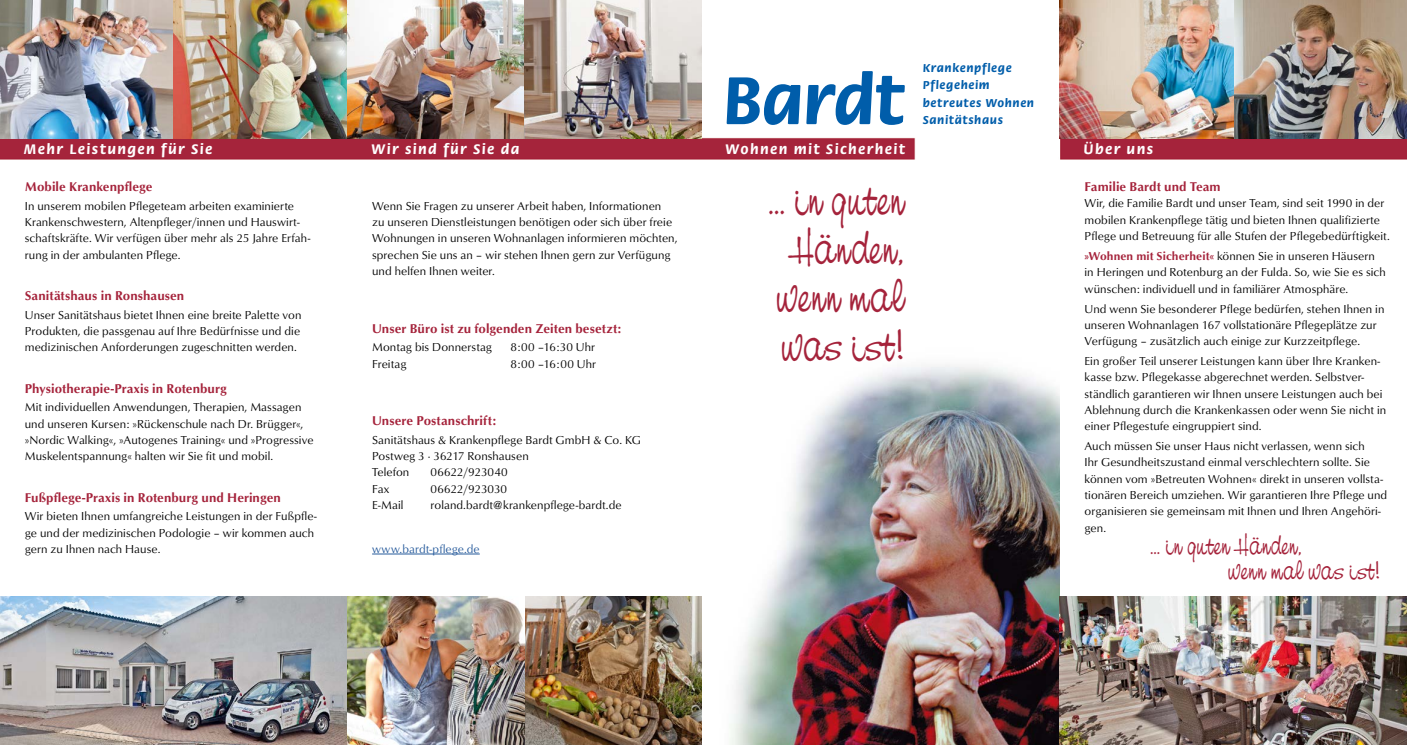
<style>
.page{position:relative;width:1407px;height:745px;background:#fff}
.page>*{position:absolute;margin:0;border:0;box-sizing:border-box;transform-origin:0 0}
.t1{font:700 70px "Flora Itc T";letter-spacing:-.015em;color:#005daa}
.P_Claim_gross{font:45px/48.8px "Nevison Cas D";letter-spacing:.04em;color:#a5233b;text-align:center}
.P_Claim_klein{font:26.25px "Nevison Cas D";letter-spacing:.04em;color:#a5233b}
.t2{font:700 14.38px "Flora Itc T";letter-spacing:.1em;color:#fff}
.t3{font:500 13.12px "Optus T";letter-spacing:.005em;color:#a5233b}
.t4{font:11.88px/16.2px "Optus T";letter-spacing:.01em;color:#000}
.t5{font:700 11.88px "Flora Itc T";letter-spacing:.055em;color:#005daa}
.t6{font:11.88px "Optus T";letter-spacing:.005em;color:#275b9c}
.s1{font-weight:500;color:#a5233b}
</style>
<div class="page">
<img style="left:0;top:137px;width:1407px;height:458px">
<img style="left:0;top:0;width:702px;height:138px">
<img style="left:702px;top:319px;width:357px;height:425px">
<img style="left:1059px;top:0;width:348px;height:138px">
<img style="left:0;top:596px;width:702px;height:148px">
<img style="left:1059px;top:595px;width:348px;height:149px">
<hr style="left:372px;top:553px;width:108px;height:1px;background:#275b9c">
<h1 class="t1" style="left:722px;top:60px;width:183px">Bardt</h1>
<h2 class="t5" style="left:922px;top:61px;width:90px">Krankenpflege</h2>
<h2 class="t5" style="left:922px;top:78px;width:68px">Pflegeheim</h2>
<h2 class="t5" style="left:922px;top:96px;width:113px">betreutes Wohnen</h2>
<h2 class="t5" style="left:922px;top:113px;width:82px">Sanitätshaus</h2>
<h3 class="t2" style="left:24px;top:140px;width:190px">Mehr Leistungen für Sie</h3>
<h3 class="t2" style="left:371px;top:140px;width:150px">Wir sind für Sie da</h3>
<h3 class="t2" style="left:725px;top:140px;width:181px">Wohnen mit Sicherheit</h3>
<h3 class="t2" style="left:1083px;top:140px;width:71px">Über uns</h3>
<h4 class="t3" style="left:25px;top:179px;width:129px">Mobile Krankenpflege</h4>
<p class="t4" style="left:25px;top:197px;width:287px">In unserem mobilen Pflegeteam arbeiten examinierte Krankenschwestern, Altenpfleger/innen und Hauswirt&shy;schaftskräfte. Wir verfügen über mehr als 25 Jahre Erfah&shy;rung in der ambulanten Pflege.</p>
<h4 class="t3" style="left:25px;top:288px;width:161px">Sanitätshaus in Ronshausen</h4>
<p class="t4" style="left:25px;top:306px;width:278px;text-align:justify">Unser Sanitätshaus bietet Ihnen eine breite Palette von Produkten, die passgenau auf Ihre Bedürfnisse und die medizinischen Anforderungen zugeschnitten werden.</p>
<h4 class="t3" style="left:25px;top:380px;width:204px">Physiotherapie-Praxis in Rotenburg</h4>
<p class="t4" style="left:25px;top:399px;width:290px">Mit individuellen Anwendungen, Therapien, Massagen und unseren Kursen: »Rückenschule nach Dr. Brügger«, »Nordic Walking«, »Autogenes Training« und »Progressive Muskelentspannung« halten wir Sie fit und mobil.</p>
<h4 class="t3" style="left:25px;top:489px;width:258px">Fußpflege-Praxis in Rotenburg und Heringen</h4>
<p class="t4" style="left:25px;top:507px;width:293px">Wir bieten Ihnen umfangreiche Leistungen in der Fußpfle&shy;ge und der medizinischen Podologie – wir kommen auch gern zu Ihnen nach Hause.</p>
<h4 class="t3" style="left:1084px;top:179px;width:138px">Familie Bardt und Team</h4>
<p class="t4" style="left:1084px;top:195px;width:307px">Wir, die Familie Bardt und unser Team, sind seit 1990 in der mobilen Krankenpflege tätig und bieten Ihnen qualifizierte<br>Pflege und Betreuung für alle Stufen der Pflegebedürftigkeit.</p>
<p class="t4" style="left:1084px;top:247px;width:303px"><span class="s1">»Wohnen mit Sicherheit«</span> können Sie in unseren Häusern in Heringen und Rotenburg an der Fulda. So, wie Sie es sich wünschen: individuell und in familiärer Atmosphäre.</p>
<p class="t4" style="left:1084px;top:300px;width:301px">Und wenn Sie besonderer Pflege bedürfen, stehen Ihnen in unseren Wohnanlagen 167 vollstationäre Pflegeplätze zur<br>Verfügung – zusätzlich auch einige zur Kurzzeitpflege.</p>
<p class="t4" style="left:1084px;top:352px;width:303px">Ein großer Teil unserer Leistungen kann über Ihre Kranken&shy;kasse bzw. Pflegekasse abgerechnet werden. Selbstver&shy;ständlich garantieren wir Ihnen unsere Leistungen auch bei Ablehnung durch die Krankenkassen oder wenn Sie nicht in einer Pflegestufe eingruppiert sind.</p>
<p class="t4" style="left:1084px;top:437px;width:304px">Auch müssen Sie unser Haus nicht verlassen, wenn sich<br>Ihr Gesundheitszustand einmal verschlechtern sollte. Sie können vom »Betreuten Wohnen« direkt in unseren vollsta&shy;tionären Bereich umziehen. Wir garantieren Ihre Pflege und organisieren sie gemeinsam mit Ihnen und Ihren Angehöri&shy;gen.</p>
<p class="P_Claim_klein" style="left:1150px;top:529px;width:153px">... in guten Händen,</p>
<p class="P_Claim_klein" style="left:1228px;top:554px;width:153px">wenn mal was ist!</p>
<p class="P_Claim_gross" style="left:768px;top:175px;width:137px">... in guten<br>Händen, wenn mal was ist!</p>
<p class="t4" style="left:372px;top:197px;width:307px">Wenn Sie Fragen zu unserer Arbeit haben, Informationen<br>zu unseren Dienstleistungen benötigen oder sich über freie Wohnungen in unseren Wohnanlagen informieren möchten, sprechen Sie uns an – wir stehen Ihnen gern zur Verfügung und helfen Ihnen weiter.</p>
<h4 class="t3" style="left:372px;top:320px;width:251px">Unser Büro ist zu folgenden Zeiten besetzt:</h4>
<p class="t4" style="left:372px;top:339px;width:121px">Montag bis Donnerstag</p>
<p class="t4" style="left:510px;top:339px;width:86px">8:00 –16:30 Uhr</p>
<p class="t4" style="left:372px;top:355px;width:36px">Freitag</p>
<p class="t4" style="left:510px;top:355px;width:87px">8:00 –16:00 Uhr</p>
<h4 class="t3" style="left:372px;top:413px;width:125px">Unsere Postanschrift:</h4>
<p class="t4" style="left:372px;top:431px;width:270px">Sanitätshaus &amp; Krankenpflege Bardt GmbH &amp; Co. KG</p>
<p class="t4" style="left:372px;top:447px;width:158px">Postweg 3 · 36217 Ronshausen</p>
<p class="t4" style="left:372px;top:464px;width:39px">Telefon</p>
<p class="t4" style="left:431px;top:464px;width:79px">06622/923040</p>
<p class="t4" style="left:372px;top:480px;width:19px">Fax</p>
<p class="t4" style="left:431px;top:480px;width:78px">06622/923030</p>
<p class="t4" style="left:372px;top:496px;width:33px">E-Mail</p>
<p class="t4" style="left:431px;top:496px;width:192px">roland.bardt@krankenpflege-bardt.de</p>
<p class="t6" style="left:372px;top:541px;width:109px">www.bardt-pflege.de</p>
</div>
